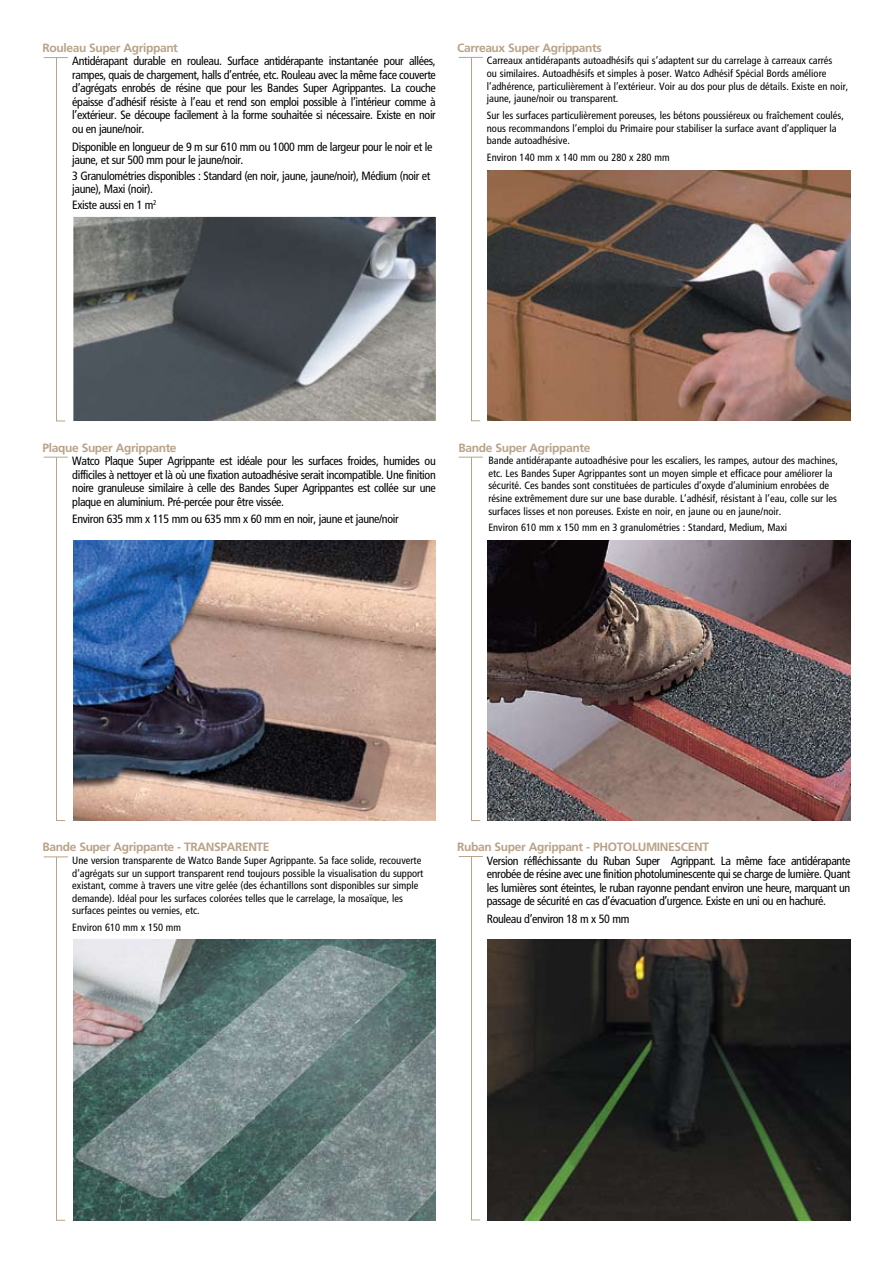
<style>
.page{position:relative;width:893px;height:1263px;background:#fff}
.page>*{position:absolute;margin:0;border:0;box-sizing:border-box;transform-origin:0 0}
.t1{font:condensed 12px/13.5px "Frutiger";letter-spacing:-.03em;color:#000;text-align:justify}
.t2{font:700 12px "Frutiger";letter-spacing:-.03em;color:#b8a388}
.t3{font:condensed 10.5px/12.6px "Frutiger";color:#000}
</style>
<div class="page">
<svg style="left:459px;top:856px;width:24px;height:364px"></svg>
<svg style="left:44px;top:57px;width:24px;height:364px"></svg>
<img style="left:488px;top:170px;width:362px;height:251px">
<img style="left:73px;top:940px;width:363px;height:280px">
<img style="left:488px;top:940px;width:362px;height:280px">
<img style="left:73px;top:217px;width:363px;height:204px">
<img style="left:488px;top:540px;width:362px;height:281px">
<img style="left:73px;top:540px;width:363px;height:281px">
<svg style="left:459px;top:57px;width:24px;height:364px"></svg>
<svg style="left:459px;top:457px;width:24px;height:364px"></svg>
<svg style="left:44px;top:856px;width:24px;height:365px"></svg>
<svg style="left:44px;top:457px;width:24px;height:364px"></svg>
<p class="t2" style="left:43px;top:41px;width:137px">Rouleau Super Agrippant</p>
<p class="t1" style="left:72px;top:55px;width:365px">Antidérapant durable en rouleau. Surface antidérapante instantanée pour allées, rampes, quais de chargement, halls d’entrée, etc. Rouleau avec la même face couverte d’agrégats enrobés de résine que pour les Bandes Super Agrippantes. La couche épaisse d’adhésif résiste à l’eau et rend son emploi possible à l’intérieur comme à l’extérieur. Se découpe facilement à la forme souhaitée si nécessaire. Existe en noir ou en jaune/noir.</p>
<p class="t1" style="left:72px;top:140px;width:362px">Disponible en longueur de 9 m sur 610 mm ou 1000 mm de largeur pour le noir et le jaune, et sur 500 mm pour le jaune/noir.</p>
<p class="t1" style="left:72px;top:169px;width:360px">3 Granulométries disponibles : Standard (en noir, jaune, jaune/noir), Médium (noir et jaune), Maxi (noir).</p>
<p class="t1" style="left:72px;top:198px;width:86px">Existe aussi en 1 m<sup>2</sup></p>
<p class="t2" style="left:457px;top:41px;width:146px">Carreaux Super Agrippants</p>
<p class="t3" style="left:487px;top:55px;width:363px">Carreaux antidérapants autoadhésifs qui s’adaptent sur du carrelage à carreaux carrés<br>ou similaires. Autoadhésifs et simples à poser. Watco Adhésif Spécial Bords améliore l’adhérence, particulièrement à l’extérieur. Voir au dos pour plus de détails. Existe en noir, jaune, jaune/noir ou transparent.</p>
<p class="t3" style="left:487px;top:109px;width:359px">Sur les surfaces particulièrement poreuses, les bétons poussiéreux ou fraîchement coulés, nous recommandons l’emploi du Primaire pour stabiliser la surface avant d’appliquer la bande autoadhésive.</p>
<p class="t3" style="left:487px;top:151px;width:184px">Environ 140 mm x 140 mm ou 280 x 280 mm</p>
<p class="t2" style="left:43px;top:440px;width:136px">Plaque Super Agrippante</p>
<p class="t1" style="left:72px;top:454px;width:365px">Watco Plaque Super Agrippante est idéale pour les surfaces froides, humides ou difficiles à nettoyer et là où une fixation autoadhésive serait incompatible. Une finition noire granuleuse similaire à celle des Bandes Super Agrippantes est collée sur une plaque en aluminium. Pré-percée pour être vissée.</p>
<p class="t1" style="left:72px;top:512px;width:328px">Environ 635 mm x 115 mm ou 635 mm x 60 mm en noir, jaune et jaune/noir</p>
<p class="t2" style="left:459px;top:440px;width:133px">Bande Super Agrippante</p>
<p class="t3" style="left:488px;top:454px;width:351px">Bande antidérapante autoadhésive pour les escaliers, les rampes, autour des machines, etc. Les Bandes Super Agrippantes sont un moyen simple et efficace pour améliorer la sécurité. Ces bandes sont constituées de particules d’oxyde d’aluminium enrobées de résine extrêmement dure sur une base durable. L’adhésif, résistant à l’eau, colle sur les surfaces lisses et non poreuses. Existe en noir, en jaune ou en jaune/noir.</p>
<p class="t3" style="left:488px;top:522px;width:300px">Environ 610 mm x 150 mm en 3 granulométries : Standard, Medium, Maxi</p>
<p class="t2" style="left:43px;top:840px;width:229px">Bande Super Agrippante - TRANSPARENTE</p>
<p class="t3" style="left:72px;top:854px;width:353px">Une version transparente de Watco Bande Super Agrippante. Sa face solide, recouverte d’agrégats sur un support transparent rend toujours possible la visualisation du support existant, comme à travers une vitre gelée (des échantillons sont disponibles sur simple demande). Idéal pour les surfaces colorées telles que le carrelage, la mosaïque, les surfaces peintes ou vernies, etc.</p>
<p class="t3" style="left:72px;top:921px;width:110px">Environ 610 mm x 150 mm</p>
<p class="t2" style="left:457px;top:840px;width:254px">Ruban Super Agrippant - PHOTOLUMINESCENT</p>
<p class="t1" style="left:487px;top:854px;width:365px">Version réfléchissante du Ruban Super Agrippant. La même face antidérapante enrobée de résine avec une finition photoluminescente qui se charge de lumière. Quant les lumières sont éteintes, le ruban rayonne pendant environ une heure, marquant un passage de sécurité en cas d’évacuation d’urgence. Existe en uni ou en hachuré.</p>
<p class="t1" style="left:487px;top:912px;width:144px">Rouleau d’environ 18 m x 50 mm</p>
</div>
